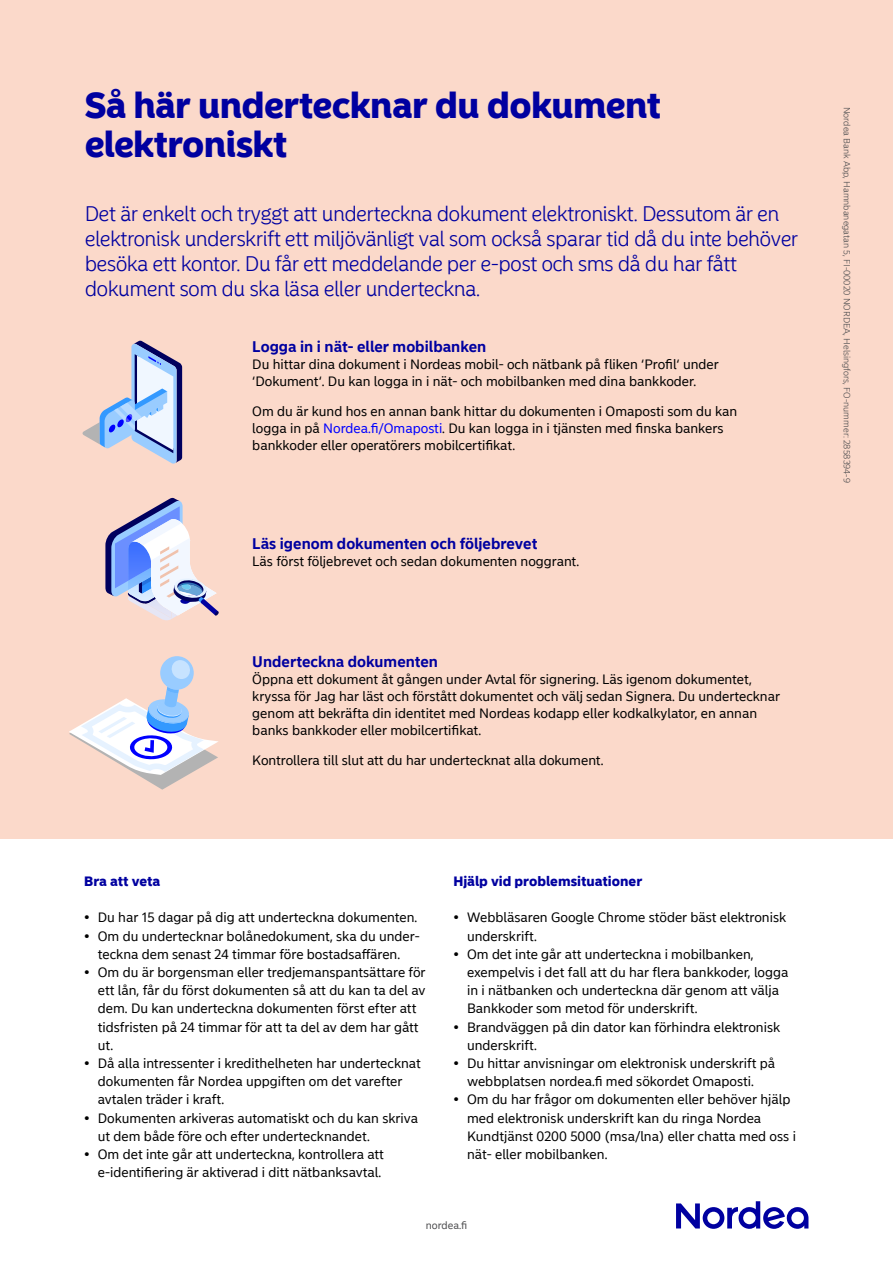
<style>
.page{position:relative;width:893px;height:1263px;background:#fff}
.page>*{position:absolute;margin:0;border:0;box-sizing:border-box;transform-origin:0 0}
.Otikko_sininen_SV__H{font:900 36px/39.6px "Nordea Sans Large";color:#0000a0}
.Ingressi_SV__P{font:300 21px/25.2px "Nordea Sans Large";color:#0000a0}
.Otsikko_sininen_10pt{font:700 15px "Nordea Sans Small";color:#0000a0}
.Leipis_SV__P{font:13.5px/18.1px "Nordea Sans Small";color:#000}
.Otsikko_sininen_9pt{font:900 13.5px "Nordea Sans Small";color:#0000a0}
.t1{font:10.5px "Nordea Sans Small";color:#4d4d4f}
.t2{font:300 9px "Nordea Sans Small";color:#4d4d4f}
.s1{color:#00f}
</style>
<div class="page">
<div style="left:0;top:0;width:893px;height:838px;background:#fbd9ca"></div>
<svg style="left:82px;top:340px;width:100px;height:124px"></svg>
<div style="left:160px;top:656px;width:34px;height:34px;background:#9cf;border-radius:50%"></div>
<svg style="left:171px;top:660px;width:20px;height:19px"></svg>
<svg style="left:69px;top:685px;width:149px;height:105px"></svg>
<svg style="left:105px;top:498px;width:114px;height:122px"></svg>
<svg style="left:676px;top:1201px;width:132px;height:28px"></svg>
<h1 class="Otikko_sininen_SV__H" style="left:85px;top:86px;width:577px">Så här undertecknar du dokument elektroniskt</h1>
<p class="Ingressi_SV__P" style="left:85px;top:201px;width:714px">Det är enkelt och tryggt att underteckna dokument elektroniskt. Dessutom är en elektronisk underskrift ett miljövänligt val som också sparar tid då du inte behöver besöka ett kontor. Du får ett meddelande per e-post och sms då du har fått dokument som du ska läsa eller underteckna.</p>
<h2 class="Otsikko_sininen_10pt" style="left:252px;top:337px;width:236px">Logga in i nät- eller mobilbanken</h2>
<p class="Leipis_SV__P" style="left:252px;top:356px;width:468px;line-height:16.8px">Du hittar dina dokument i Nordeas mobil- och nätbank på fliken ‘Profil‘ under ‘Dokument‘. Du kan logga in i nät- och mobilbanken med dina bankkoder.</p>
<p class="Leipis_SV__P" style="left:252px;top:403px;width:487px;line-height:16.8px">Om du är kund hos en annan bank hittar du dokumenten i Omaposti som du kan logga in på <span class="s1">Nordea.fi/Omaposti</span>. Du kan logga in i tjänsten med finska bankers bankkoder eller operatörers mobilcertifikat.</p>
<h2 class="Otsikko_sininen_10pt" style="left:252px;top:534px;width:287px">Läs igenom dokumenten och följebrevet</h2>
<p class="Leipis_SV__P" style="left:252px;top:552px;width:328px">Läs först följebrevet och sedan dokumenten noggrant.</p>
<h2 class="Otsikko_sininen_10pt" style="left:252px;top:653px;width:187px">Underteckna dokumenten</h2>
<p class="Leipis_SV__P" style="left:252px;top:671px;width:529px;line-height:16.8px">Öppna ett dokument åt gången under Avtal för signering. Läs igenom dokumentet, kryssa för Jag har läst och förstått dokumentet och välj sedan Signera. Du undertecknar genom att bekräfta din identitet med Nordeas kodapp eller kodkalkylator, en annan banks bankkoder eller mobilcertifikat.</p>
<p class="Leipis_SV__P" style="left:252px;top:752px;width:353px">Kontrollera till slut att du har undertecknat alla dokument.</p>
<h2 class="Otsikko_sininen_9pt" style="left:84px;top:873px;width:78px">Bra att veta</h2>
<p class="Leipis_SV__P" style="left:84px;top:909px;width:335px">• Du har 15 dagar på dig att underteckna dokumenten.</p>
<p class="Leipis_SV__P" style="left:84px;top:927px;width:337px;text-align:center">• Om du undertecknar bolånedokument, ska du under&shy;teckna dem senast 24 timmar före bostadsaffären.</p>
<p class="Leipis_SV__P" style="left:98px;top:963px;width:329px;text-indent:-14px">• Om du är borgensman eller tredjemanspantsättare för ett lån, får du först dokumenten så att du kan ta del av dem. Du kan underteckna dokumenten först efter att tidsfristen på 24 timmar för att ta del av dem har gått ut.</p>
<p class="Leipis_SV__P" style="left:98px;top:1054px;width:324px;text-indent:-14px">• Då alla intressenter i kredithelheten har undertecknat dokumenten får Nordea uppgiften om det varefter avtalen träder i kraft.</p>
<p class="Leipis_SV__P" style="left:98px;top:1109px;width:322px;text-indent:-14px">• Dokumenten arkiveras automatiskt och du kan skriva ut dem både före och efter undertecknandet.</p>
<p class="Leipis_SV__P" style="left:84px;top:1145px;width:301px;text-align:right">• Om det inte går att underteckna, kontrollera att e-identifiering är aktiverad i ditt nätbanksavtal.</p>
<h2 class="Otsikko_sininen_9pt" style="left:453px;top:873px;width:190px">Hjälp vid problemsituationer</h2>
<p class="Leipis_SV__P" style="left:467px;top:909px;width:321px;text-indent:-14px">• Webbläsaren Google Chrome stöder bäst elektronisk underskrift.</p>
<p class="Leipis_SV__P" style="left:467px;top:945px;width:323px;text-indent:-14px">• Om det inte går att underteckna i mobilbanken, exempelvis i det fall att du har flera bankkoder, logga in i nätbanken och underteckna där genom att välja Bankkoder som metod för underskrift.</p>
<p class="Leipis_SV__P" style="left:467px;top:1018px;width:315px;text-indent:-14px">• Brandväggen på din dator kan förhindra elektronisk underskrift.</p>
<p class="Leipis_SV__P" style="left:453px;top:1054px;width:323px;text-align:center">• Du hittar anvisningar om elektronisk underskrift på webbplatsen nordea.fi med sökordet Omaposti.</p>
<p class="Leipis_SV__P" style="left:467px;top:1091px;width:330px;text-indent:-14px">• Om du har frågor om dokumenten eller behöver hjälp med elektronisk underskrift kan du ringa Nordea Kundtjänst 0200 5000 (msa/lna) eller chatta med oss i nät- eller mobilbanken.</p>
<p class="t1" style="left:426px;top:1219px;width:43px">nordea.fi</p>
<p class="t2" style="left:852px;top:107px;width:378px;rotate:90deg">Nordea Bank Abp, Hamnbanegatan 5, FI-00020 NORDEA, Helsingfors, FO-nummer: 2858394-9</p>
</div>
